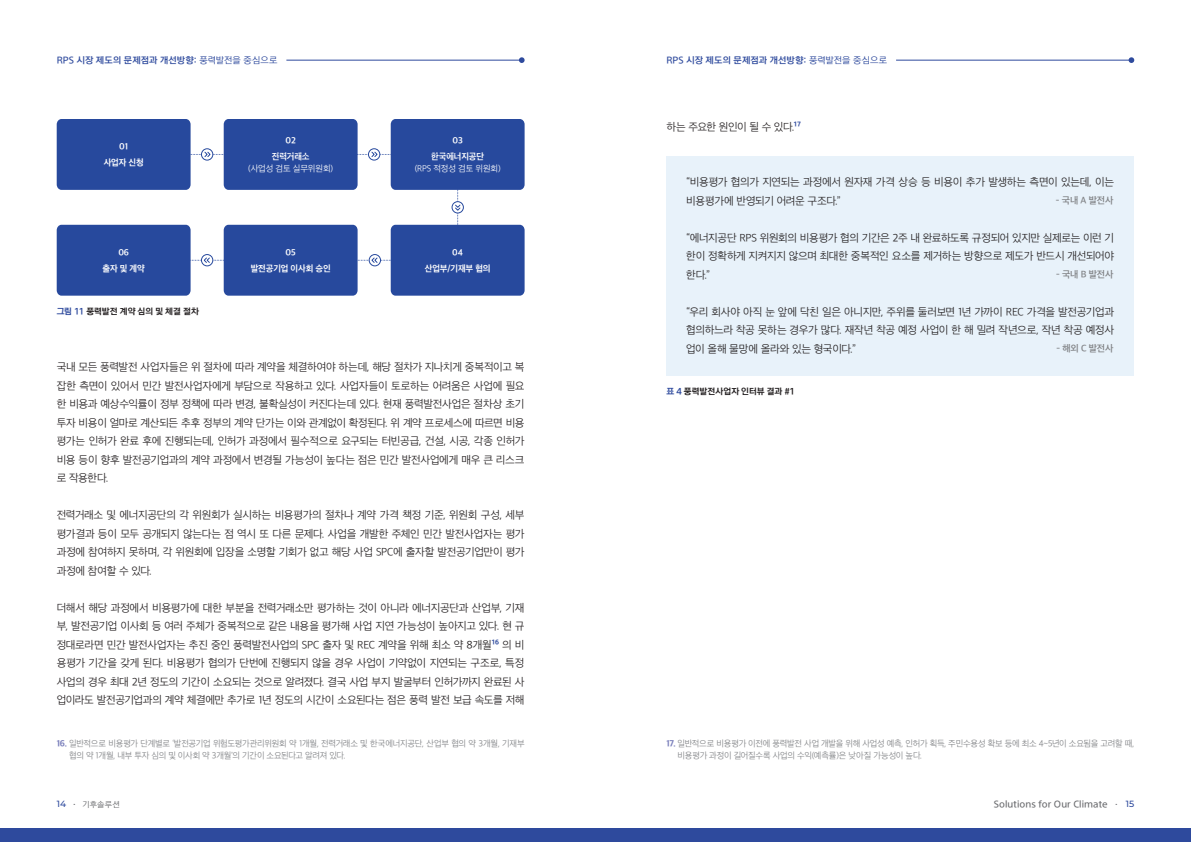
<style>
.page{position:relative;width:1191px;height:842px;background:#fff}
.page>*{position:absolute;margin:0;border:0;box-sizing:border-box;transform-origin:0 0}
.본문_국문{font:10.5px/18.5px "SD Gothic Neoa c Lt";letter-spacing:-.035em;color:#231f20;text-align:justify}
.본문_국문-2{font:10.5px "SD Gothic Neoa c Lt";letter-spacing:-.055em;color:#231f20}
.t1{font:9px "Rix Sin Go SEPB";letter-spacing:.02em;color:#2e4a9d}
.t2{font:9px "Rix Sin Go SEPB";letter-spacing:.01em;color:#6c6d70}
.본문_국문-3{font:9px "SD Gothic Neoa f Sm";letter-spacing:-.01em;color:#808285}
.각주_국문{font:8.5px/12px "SD Gothic Neoa c Lt";letter-spacing:-.03em;color:#808285}
.t3{font:8.5px/16px "SD Gothic Neoa g Bd";letter-spacing:-.015em;color:#fff;text-align:center}
.표_그림_제목{font:8.5px "Rix Sin Go SEPEB";letter-spacing:.005em;color:#231f20}
.t4{font:8.5px "SD Gothic Neoa c Lt";letter-spacing:-.015em;color:#fff}
.t5{font:8px "Rix Sin Go SEPR";letter-spacing:.01em;color:#6c6d70}
.s1{font-family:"Rix Sin Go SEPR"}
.s2{color:#2e4a9d}
.s3{font-family:"SD Gothic Neoa h Ex Bd";color:#7a7fbb}
.s4{font-family:"Montserrat";font-weight:500;font-size:9px;color:#2e4a9d}
.s5{font-family:"Rix Sin Go SEPB"}
.s6{font-size:8px}
.s7{font-family:"Montserrat";font-weight:500;color:#2e4a9d}
</style>
<div class="page">
<hr style="left:286px;top:60px;width:236px;height:1px;background:#2e4a9d">
<svg style="left:519px;top:57px;width:5px;height:6px"></svg>
<div style="left:0;top:828px;width:1191px;height:14px;background:#2e4a9d"></div>
<hr style="left:896px;top:60px;width:235px;height:1px;background:#2e4a9d">
<svg style="left:1128px;top:57px;width:6px;height:6px"></svg>
<div style="left:391px;top:119px;width:133px;height:71px;background:#27499d;border-radius:5px"></div>
<div style="left:224px;top:119px;width:133px;height:71px;background:#27499d;border-radius:5px"></div>
<div style="left:57px;top:119px;width:134px;height:71px;background:#27499d;border-radius:5px"></div>
<div style="left:391px;top:225px;width:133px;height:71px;background:#27499d;border-radius:5px"></div>
<div style="left:224px;top:225px;width:133px;height:71px;background:#27499d;border-radius:5px"></div>
<div style="left:57px;top:225px;width:134px;height:71px;background:#27499d;border-radius:5px"></div>
<div style="left:369px;top:254px;width:12px;height:12px;border:1px solid #27499d;border-radius:50%"></div>
<svg style="left:370px;top:257px;width:8px;height:7px"></svg>
<div style="left:201px;top:254px;width:12px;height:12px;border:1px solid #27499d;border-radius:50%"></div>
<svg style="left:203px;top:257px;width:8px;height:7px"></svg>
<div style="left:201px;top:149px;width:12px;height:11px;border:1px solid #27499d;border-radius:50%"></div>
<svg style="left:203px;top:151px;width:8px;height:7px"></svg>
<div style="left:368px;top:148px;width:12px;height:12px;border:1px solid #27499d;border-radius:50%"></div>
<svg style="left:370px;top:151px;width:8px;height:7px"></svg>
<div style="left:452px;top:201px;width:11px;height:12px;border:1px solid #27499d;border-radius:50%"></div>
<svg style="left:454px;top:204px;width:7px;height:8px"></svg>
<div style="left:666px;top:156px;width:468px;height:219px;background:#e8f2fa"></div>
<p class="t1" style="left:57px;top:55px;width:222px">RPS 시장 제도의 문제점과 개선방향: <span class="s1">풍력발전을 중심으로</span></p>
<p class="t3" style="left:104px;top:138px;width:42px">01<br>사업자 신청</p>
<p class="t3" style="left:272px;top:132px;width:39px">02 전력거래소</p>
<p class="t4" style="left:248px;top:164px;width:86px">(사업성 검토 실무위원회)</p>
<p class="t3" style="left:431px;top:132px;width:54px">03 한국에너지공단</p>
<p class="t4" style="left:415px;top:164px;width:88px">(RPS 적정성 검토 위원회)</p>
<p class="t3" style="left:103px;top:244px;width:44px">06<br>출자 및 계약</p>
<p class="t3" style="left:251px;top:244px;width:81px">05<br>발전공기업 이사회 승인</p>
<p class="t3" style="left:425px;top:244px;width:67px">04<br>산업부/기재부 협의</p>
<p class="표_그림_제목" style="left:57px;top:306px;width:144px"><span class="s2">그림 11</span> 풍력발전 계약 심의 및 체결 절차</p>
<p class="본문_국문" style="left:57px;top:358px;width:469px">국내 모든 풍력발전 사업자들은 위 절차에 따라 계약을 체결하여야 하는데, 해당 절차가 지나치게 중복적이고 복 잡한 측면이 있어서 민간 발전사업자에게 부담으로 작용하고 있다. 사업자들이 토로하는 어려움은 사업에 필요 한 비용과 예상수익률이 정부 정책에 따라 변경, 불확실성이 커진다는데 있다. 현재 풍력발전사업은 절차상 초기 투자 비용이 얼마로 계산되든 추후 정부의 계약 단가는 이와 관계없이 확정된다. 위 계약 프로세스에 따르면 비용 평가는 인허가 완료 후에 진행되는데, 인허가 과정에서 필수적으로 요구되는 터빈공급, 건설, 시공, 각종 인허가 비용 등이 향후 발전공기업과의 계약 과정에서 변경될 가능성이 높다는 점은 민간 발전사업에게 매우 큰 리스크 로 작용한다.</p>
<p class="본문_국문" style="left:57px;top:506px;width:469px">전력거래소 및 에너지공단의 각 위원회가 실시하는 비용평가의 절차나 계약 가격 책정 기준, 위원회 구성, 세부 평가결과 등이 모두 공개되지 않는다는 점 역시 또 다른 문제다. 사업을 개발한 주체인 민간 발전사업자는 평가 과정에 참여하지 못하며, 각 위원회에 입장을 소명할 기회가 없고 해당 사업 SPC에 출자할 발전공기업만이 평가 과정에 참여할 수 있다.</p>
<p class="본문_국문" style="left:57px;top:598px;width:469px">더해서 해당 과정에서 비용평가에 대한 부분을 전력거래소만 평가하는 것이 아니라 에너지공단과 산업부, 기재 부, 발전공기업 이사회 등 여러 주체가 중복적으로 같은 내용을 평가해 사업 지연 가능성이 높아지고 있다. 현 규 정대로라면 민간 발전사업자는 추진 중인 풍력발전사업의 SPC 출자 및 REC 계약을 위해 최소 약 8개월<sup>16</sup> 의 비 용평가 기간을 갖게 된다. 비용평가 협의가 단번에 진행되지 않을 경우 사업이 기약없이 지연되는 구조로, 특정 사업의 경우 최대 2년 정도의 기간이 소요되는 것으로 알려졌다. 결국 사업 부지 발굴부터 인허가까지 완료된 사 업이라도 발전공기업과의 계약 체결에만 추가로 1년 정도의 시간이 소요된다는 점은 풍력 발전 보급 속도를 저해</p>
<p class="t1" style="left:666px;top:55px;width:222px">RPS 시장 제도의 문제점과 개선방향: <span class="s1">풍력발전을 중심으로</span></p>
<p class="본문_국문-2" style="left:666px;top:121px;width:136px">하는 주요한 원인이 될 수 있다.<sup>17</sup></p>
<p class="본문_국문" style="left:686px;top:173px;width:429px">“비용평가 협의가 지연되는 과정에서 원자재 가격 상승 등 비용이 추가 발생하는 측면이 있는데, 이는 비용평가에 반영되기 어려운 구조다.”</p>
<p class="본문_국문-3" style="left:1055px;top:196px;width:59px">- 국내 A 발전사</p>
<p class="본문_국문" style="left:686px;top:228px;width:429px">“에너지공단 RPS 위원회의 비용평가 협의 기간은 2주 내 완료하도록 규정되어 있지만 실제로는 이런 기 한이 정확하게 지켜지지 않으며 최대한 중복적인 요소를 제거하는 방향으로 제도가 반드시 개선되어야 한다.”</p>
<p class="본문_국문-3" style="left:1056px;top:270px;width:59px">- 국내 B 발전사</p>
<p class="본문_국문" style="left:686px;top:302px;width:429px">“우리 회사야 아직 눈 앞에 닥친 일은 아니지만, 주위를 둘러보면 1년 가까이 REC 가격을 발전공기업과 협의하느라 착공 못하는 경우가 많다. 재작년 착공 예정 사업이 한 해 밀려 작년으로, 작년 착공 예정사 업이 올해 물망에 올라와 있는 형국이다.”</p>
<p class="본문_국문-3" style="left:1056px;top:344px;width:58px">- 해외 C 발전사</p>
<p class="표_그림_제목" style="left:666px;top:385px;width:130px"><span class="s2">표 4</span> 풍력발전사업자 인터뷰 결과 #1</p>
<p class="각주_국문" style="left:69px;top:737px;width:457px;text-indent:-12px"><span class="s3">16.</span> 일반적으로 비용평가 단계별로 ‘발전공기업 위험도평가관리위원회 약 1개월, 전력거래소 및 한국에너지공단, 산업부 협의 약 3개월, 기재부 협의 약 1개월, 내부 투자 심의 및 이사회 약 3개월’의 기간이 소요된다고 알려져 있다.</p>
<p class="각주_국문" style="left:677px;top:737px;width:458px;text-indent:-11px"><span class="s3">17.</span> 일반적으로 비용평가 이전에 풍력발전 사업 개발을 위해 사업성 예측, 인허가 획득, 주민수용성 확보 등에 최소 4~5년이 소요됨을 고려할 때, 비용평가 과정이 길어질수록 사업의 수익(예측률)은 낮아질 가능성이 높다.</p>
<p class="t5" style="left:57px;top:800px;width:64px"><span class="s4">14</span> <span class="s5">·</span> 기후솔루션</p>
<p class="t2" style="left:993px;top:799px;width:142px">Solutions for Our Climate <span class="s6">·</span> <span class="s7">15</span></p>
</div>
